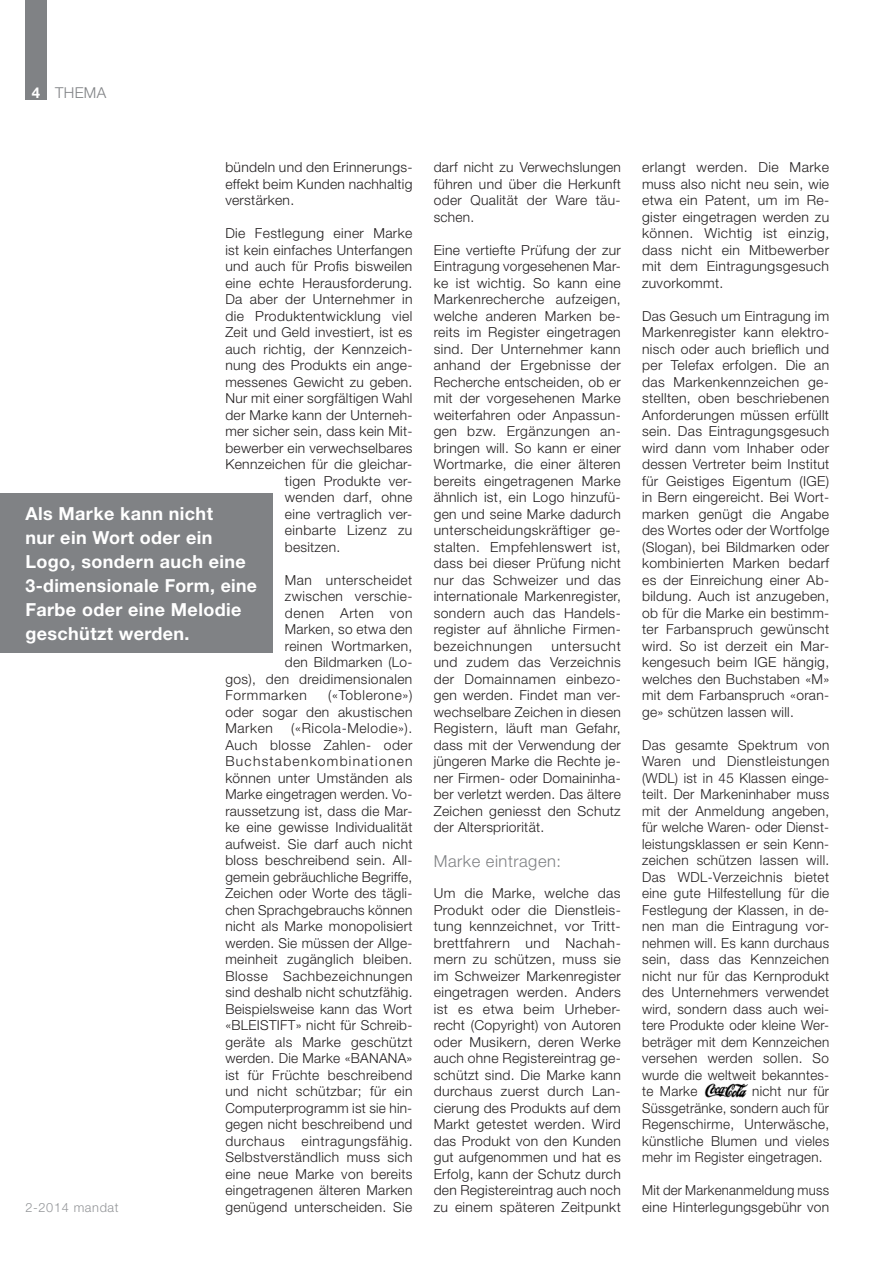
<style>
.page{position:relative;width:893px;height:1263px;background:#fff}
.page>*{position:absolute;margin:0;border:0;box-sizing:border-box;transform-origin:0 0}
.t1{font:700 18px/24px "Helvetica Neue";letter-spacing:.02em;color:#fff}
.t2{font:300 16.5px "Helvetica Neue";letter-spacing:.035em;color:#808285}
.t3{font:300 15px "Helvetica Neue";color:#808285}
.t4{font:700 15px "Helvetica Neue";color:#fff}
.t5{font:300 13.8px/16.5px "Helvetica Neue";letter-spacing:.025em;color:#231f20;text-align:justify}
.t6{font:300 13.8px/16.5px "Helvetica Neue";letter-spacing:.025em;color:#231f20;scale:.96 1}
.t7{font:300 13.8px "Helvetica Neue";letter-spacing:.05em;color:#231f20}
.t8{font:300 12.75px "Helvetica Neue";letter-spacing:.05em;color:#939598}
</style>
<div class="page">
<div style="left:26px;top:0;width:21px;height:100px;background:#808285"></div>
<img style="left:704px;top:1083px;width:44px;height:15px">
<div style="left:0;top:493px;width:272px;height:159px;background:#808285"></div>
<p class="t4" style="left:32px;top:83px;width:10px">4</p>
<p class="t3" style="left:55px;top:83px;width:52px">THEMA</p>
<p class="t5" style="left:225px;top:159px;width:189px">bündeln und den Erinnerungs&shy;effekt beim Kunden nachhaltig verstärken.</p>
<p class="t5" style="left:225px;top:225px;width:188px">Die Festlegung einer Marke</p>
<p class="t5" style="left:225px;top:241px;width:189px">ist kein einfaches Unterfangen</p>
<p class="t5" style="left:225px;top:258px;width:189px">und auch für Profis bisweilen</p>
<p class="t5" style="left:225px;top:274px;width:189px">eine echte Herausforderung.</p>
<p class="t5" style="left:225px;top:291px;width:189px">Da aber der Unternehmer in</p>
<p class="t5" style="left:225px;top:307px;width:188px">die Produktentwicklung viel</p>
<p class="t5" style="left:225px;top:324px;width:189px">Zeit und Geld investiert, ist es</p>
<p class="t5" style="left:225px;top:340px;width:189px">auch richtig, der Kennzeich-</p>
<p class="t5" style="left:225px;top:357px;width:189px">nung des Produkts ein ange-</p>
<p class="t5" style="left:225px;top:373px;width:189px">messenes Gewicht zu geben.</p>
<p class="t5" style="left:225px;top:390px;width:189px">Nur mit einer sorgfältigen Wahl</p>
<p class="t5" style="left:225px;top:406px;width:189px">der Marke kann der Unterneh-</p>
<p class="t5" style="left:225px;top:423px;width:189px">mer sicher sein, dass kein Mit-</p>
<p class="t5" style="left:225px;top:439px;width:189px">bewerber ein verwechselbares</p>
<p class="t5" style="left:225px;top:456px;width:187px">Kennzeichen für die gleichar-</p>
<p class="t5" style="left:285px;top:472px;width:129px">tigen Produkte ver-</p>
<p class="t5" style="left:285px;top:489px;width:129px">wenden darf, ohne</p>
<p class="t5" style="left:285px;top:505px;width:129px">eine vertraglich ver-</p>
<p class="t5" style="left:285px;top:522px;width:129px">einbarte Lizenz zu</p>
<p class="t5" style="left:285px;top:538px;width:57px">besitzen.</p>
<p class="t5" style="left:285px;top:571px;width:129px">Man unterscheidet</p>
<p class="t5" style="left:285px;top:588px;width:129px">zwischen verschie-</p>
<p class="t5" style="left:285px;top:604px;width:129px">denen Arten von</p>
<p class="t5" style="left:285px;top:621px;width:129px">Marken, so etwa den</p>
<p class="t5" style="left:285px;top:637px;width:129px">reinen Wortmarken,</p>
<p class="t5" style="left:285px;top:654px;width:129px">den Bildmarken (Lo-</p>
<p class="t5" style="left:225px;top:670px;width:188px">gos), den dreidimensionalen</p>
<p class="t7" style="left:225px;top:687px;width:83px">Formmarken</p>
<h1 class="t1" style="left:26px;top:501px;width:233px">Als Marke kann nicht<br>nur ein Wort oder ein<br>Logo, sondern auch eine<br>3-dimensionale Form, eine<br>Farbe oder eine Melodie geschützt werden.</h1>
<p class="t5" style="left:225px;top:687px;width:189px;text-indent:103px">(«Toblerone») oder sogar den akustischen Marken</p>
<p class="t5" style="left:225px;top:720px;width:189px;text-indent:66px">(«Ricola-Melodie»).<br>Auch blosse Zahlen- oder Buchstabenkombinationen können unter Umständen als Marke eingetragen werden. Vo&shy;raussetzung ist, dass die Mar&shy;ke eine gewisse Individualität aufweist. Sie darf auch nicht bloss beschreibend sein. All&shy;gemein gebräuchliche Begriffe, Zeichen oder Worte des tägli&shy;chen Sprachgebrauchs können nicht als Marke monopolisiert werden. Sie müssen der Allge&shy;meinheit zugänglich bleiben.<br>Blosse Sachbezeichnungen sind deshalb nicht schutzfähig.<br>Beispielsweise kann das Wort «BLEISTIFT» nicht für Schreib&shy;geräte als Marke geschützt werden. Die Marke «BANANA» ist für Früchte beschreibend und nicht schützbar; für ein Computerprogramm ist sie hin&shy;gegen nicht beschreibend und durchaus eintragungsfähig.<br>Selbstverständlich muss sich eine neue Marke von bereits eingetragenen älteren Marken genügend unterscheiden. Sie</p>
<p class="t8" style="left:26px;top:1199px;width:95px">2-2014 mandat</p>
<p class="t5" style="left:434px;top:159px;width:189px">darf nicht zu Verwechslungen führen und über die Herkunft oder Qualität der Ware täu&shy;schen.</p>
<p class="t5" style="left:434px;top:241px;width:189px;text-align:left">Eine vertiefte Prüfung der zur<br>Eintragung vorgesehenen Mar&shy;ke ist wichtig. So kann eine<br>Markenrecherche aufzeigen, welche anderen Marken be&shy;reits im Register eingetragen sind. Der Unternehmer kann anhand der Ergebnisse der<br>Recherche entscheiden, ob er mit der vorgesehenen Marke weiterfahren oder Anpassun&shy;gen bzw. Ergänzungen an&shy;bringen will. So kann er einer<br>Wortmarke, die einer älteren bereits eingetragenen Marke ähnlich ist, ein Logo hinzufü&shy;gen und seine Marke dadurch unterscheidungskräftiger ge&shy;stalten. Empfehlenswert ist, dass bei dieser Prüfung nicht nur das Schweizer und das internationale Markenregister, sondern auch das Handels&shy;register auf ähnliche Firmen&shy;bezeichnungen</p>
<p class="t5" style="left:434px;top:637px;width:189px;text-indent:118px">untersucht und zudem das Verzeichnis der Domainnamen einbezo&shy;gen werden. Findet man ver&shy;wechselbare Zeichen in diesen Registern, läuft man Gefahr, dass mit der Verwendung der jüngeren Marke die Rechte je&shy;ner Firmen- oder Domaininha&shy;ber verletzt werden. Das ältere Zeichen geniesst den Schutz der Alterspriorität.</p>
<p class="t2" style="left:434px;top:851px;width:129px">Marke eintragen:</p>
<p class="t5" style="left:434px;top:885px;width:189px">Um die Marke, welche das Produkt oder die Dienstleis&shy;tung kennzeichnet, vor Tritt&shy;brettfahrern und Nachah&shy;mern zu schützen, muss sie im Schweizer Markenregister eingetragen werden. Anders ist es etwa beim Urheber&shy;recht (Copyright) von Autoren oder Musikern, deren Werke auch ohne Registereintrag ge&shy;schützt sind. Die Marke kann durchaus zuerst durch Lan&shy;cierung des Produkts auf dem Markt getestet werden. Wird das Produkt von den Kunden gut aufgenommen und hat es Erfolg, kann der Schutz durch den Registereintrag auch noch zu einem späteren Zeitpunkt</p>
<p class="t5" style="left:642px;top:159px;width:189px">erlangt werden. Die Marke muss also nicht neu sein, wie etwa ein Patent, um im Re&shy;gister eingetragen werden zu können. Wichtig ist einzig, dass nicht ein Mitbewerber mit dem Eintragungsgesuch zuvorkommt.</p>
<p class="t5" style="left:642px;top:307px;width:189px">Das Gesuch um Eintragung im Markenregister kann elektro&shy;nisch oder auch brieflich und per Telefax erfolgen. Die an das Markenkennzeichen ge&shy;stellten, oben beschriebenen Anforderungen müssen erfüllt sein. Das Eintragungsgesuch wird dann vom Inhaber oder dessen Vertreter beim Institut für Geistiges Eigentum (IGE) in Bern eingereicht. Bei Wort&shy;marken genügt die Angabe des Wortes oder der Wortfolge (Slogan), bei Bildmarken oder kombinierten Marken bedarf es der Einreichung einer Ab&shy;bildung. Auch ist anzugeben, ob für die Marke ein bestimm&shy;ter Farbanspruch gewünscht wird. So ist derzeit ein Mar&shy;kengesuch beim IGE hängig, welches den Buchstaben «M» mit dem Farbanspruch «oran&shy;ge» schützen lassen will.</p>
<p class="t5" style="left:642px;top:736px;width:189px">Das gesamte Spektrum von Waren und Dienstleistungen (WDL) ist in 45 Klassen einge&shy;teilt. Der Markeninhaber muss mit der Anmeldung angeben, für welche Waren- oder Dienst&shy;leistungsklassen er sein Kenn&shy;zeichen schützen lassen will.<br>Das WDL-Verzeichnis bietet eine gute Hilfestellung für die Festlegung der Klassen, in de&shy;nen man die Eintragung vor&shy;nehmen will. Es kann durchaus sein, dass das Kennzeichen nicht nur für das Kernprodukt des Unternehmers verwendet wird, sondern dass auch wei&shy;tere Produkte oder kleine Wer&shy;beträger mit dem Kennzeichen versehen werden sollen. So wurde die weltweit bekanntes&shy;te Marke</p>
<p class="t5" style="left:642px;top:1083px;width:189px;text-indent:110px">nicht nur für Süssgetränke, sondern auch für Regenschirme, Unterwäsche, künstliche Blumen und vieles mehr im Register eingetragen.</p>
<p class="t6" style="left:642px;top:1182px;width:196px">Mit der Markenanmeldung muss eine Hinterlegungsgebühr von</p>
</div>
